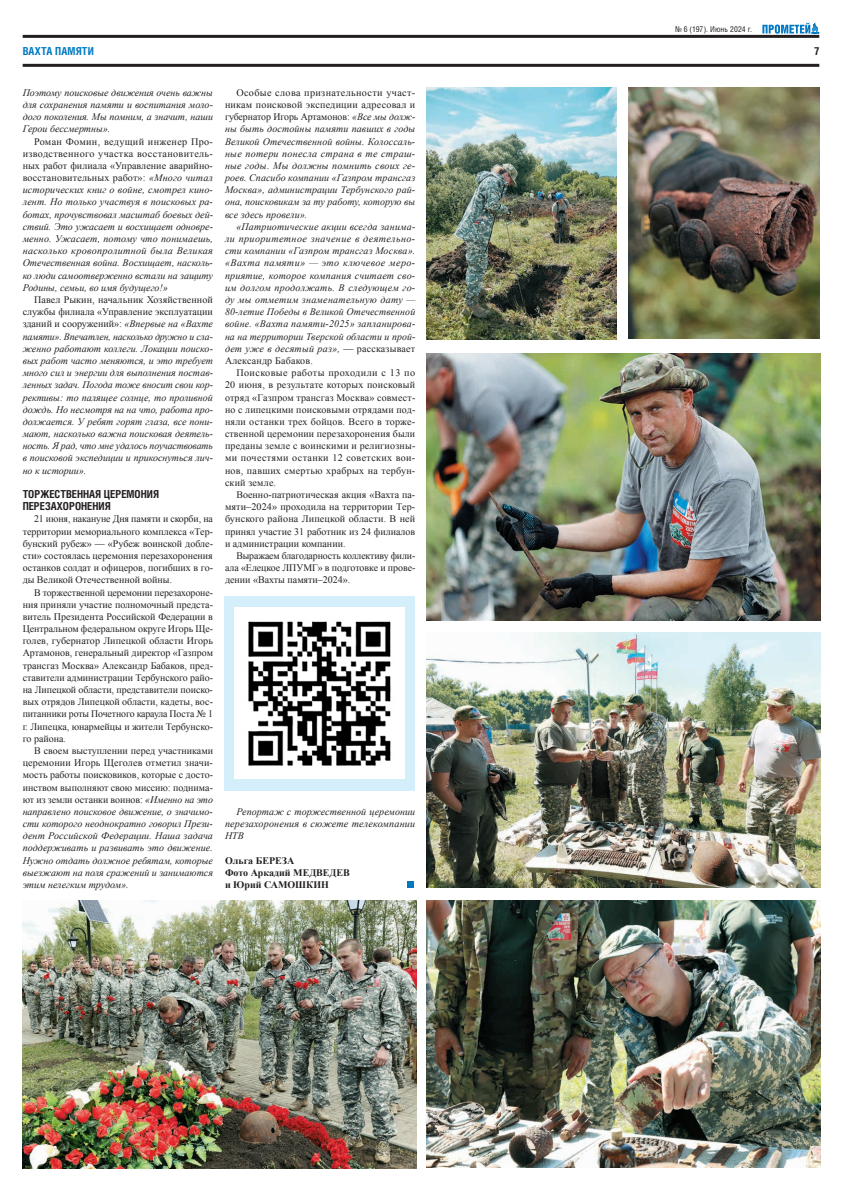
<style>
.page{position:relative;width:842px;height:1191px;background:#fff}
.page>*{position:absolute;margin:0;border:0;box-sizing:border-box;transform-origin:0 0}
.t1{font:700 11px/12.2px "Helios Cond";color:#231f20}
.t2{font:700 11px "Helios Cond";letter-spacing:.015em;color:#0079c2}
.t3{font:italic 10px/12.2px "Times New Roman";color:#231f20;text-align:justify}
.t4{font:10px/12.2px "Times New Roman";color:#231f20;text-align:justify}
.t5{font:700 10px/12.2px "Times New Roman";color:#231f20}
.t6{font:8px "Helios Cond";letter-spacing:.02em;color:#231f20}
.s1{font-style:normal}
</style>
<div class="page">
<svg style="left:762px;top:23px;width:57px;height:11px"></svg>
<hr style="left:23px;top:35px;width:796px;height:3px;background:#231f20">
<hr style="left:23px;top:64px;width:796px;height:3px;background:#231f20">
<div style="left:407px;top:881px;width:7px;height:7px;background:#0079c2"></div>
<img style="left:426px;top:88px;width:190px;height:251px">
<img style="left:427px;top:900px;width:394px;height:268px">
<img style="left:23px;top:900px;width:394px;height:268px">
<img style="left:427px;top:632px;width:393px;height:255px">
<img style="left:628px;top:88px;width:192px;height:251px">
<img style="left:427px;top:353px;width:394px;height:267px">
<div style="left:224px;top:596px;width:191px;height:195px;background:#d4effb"></div>
<img style="left:234px;top:608px;width:170px;height:169px">
<p class="t6" style="left:675px;top:24px;width:78px">№ 6 (197). Июнь 2024 г.</p>
<p class="t2" style="left:23px;top:44px;width:73px">ВАХТА ПАМЯТИ</p>
<p class="t1" style="left:814px;top:44px;width:7px">7</p>
<p class="t3" style="left:23px;top:86px;width:192px">Поэтому поисковые движения очень важны для сохранения памяти и воспитания моло&shy;дого поколения. Мы помним, а значит, наши Герои бессмертны».</p>
<p class="t3" style="left:23px;top:135px;width:192px;text-indent:11px"><span class="s1">Роман Фомин, ведущий инженер Про&shy;изводственного участка восстановитель&shy;ных работ филиала «Управление аварийно&shy;восстановительных работ»:</span> «Много читал исторических книг о войне, смотрел кино&shy;лент. Но только участвуя в поисковых ра&shy;ботах, прочувствовал масштаб боевых дей&shy;ствий. Это ужасает и восхищает одновре&shy;менно. Ужасает, потому что понимаешь, насколько кровопролитной была Великая Отечественная война. Восхищает, насколь&shy;ко люди самоотверженно встали на защиту Родины, семьи, во имя будущего!»</p>
<p class="t3" style="left:23px;top:293px;width:192px;text-indent:11px"><span class="s1">Павел Рыкин, начальник Хозяйственной службы филиала «Управление эксплуатации зданий и сооружений»:</span> «Впервые на «Вахте памяти». Впечатлен, насколько дружно и сла&shy;женно работают коллеги. Локации поиско&shy;вых работ часто меняются, и это требует много сил и энергии для выполнения постав&shy;ленных задач. Погода тоже вносит свои кор&shy;рективы: то палящее солнце, то проливной дождь. Но несмотря на на что, работа про&shy;должается. У ребят горят глаза, все пони&shy;мают, насколько важна поисковая деятель&shy;ность. Я рад, что мне удалось поучаствовать в поисковой экспедиции и прикоснуться лич&shy;но к истории».</p>
<p class="t1" style="left:23px;top:488px;width:138px">ТОРЖЕСТВЕННАЯ ЦЕРЕМОНИЯ<br>ПЕРЕЗАХОРОНЕНИЯ</p>
<p class="t4" style="left:23px;top:513px;width:192px;text-indent:11px">21 июня, накануне Дня памяти и скорби, на территории мемориального комплекса «Тер&shy;бунский рубеж» — «Рубеж воинской добле&shy;сти» состоялась церемония перезахоронения останков солдат и офицеров, погибших в го&shy;ды Великой Отечественной войны.</p>
<p class="t4" style="left:23px;top:586px;width:192px;text-indent:11px">В торжественной церемонии перезахороне&shy;ния приняли участие полномочный предста&shy;витель Президента Российской Федерации в Центральном федеральном округе Игорь Ще&shy;голев, губернатор Липецкой области Игорь Артамонов, генеральный директор «Газпром трансгаз Москва» Александр Бабаков, пред&shy;ставители администрации Тербунского райо&shy;на Липецкой области, представители поиско&shy;вых отрядов Липецкой области, кадеты, вос&shy;питанники роты Почетного караула Поста № 1 г. Липецка, юнармейцы и жители Тербунско&shy;го района.</p>
<p class="t3" style="left:23px;top:744px;width:192px;text-indent:11px"><span class="s1">В своем выступлении перед участниками церемонии Игорь Щеголев отметил значи&shy;мость работы поисковиков, которые с досто&shy;инством выполняют свою миссию: поднима&shy;ют из земли останки воинов:</span> «Именно на это направлено поисковое движение, о значимо&shy;сти которого неоднократно говорил Прези&shy;дент Российской Федерации. Наша задача поддерживать и развивать это движение.<br>Нужно отдать должное ребятам, которые выезжают на поля сражений и занимаются этим нелегким трудом».</p>
<p class="t3" style="left:225px;top:86px;width:192px;text-indent:11px"><span class="s1">Особые слова признательности участ&shy;никам поисковой экспедиции адресовал и губернатор Игорь Артамонов:</span> «Все мы долж&shy;ны быть достойны памяти павших в годы Великой Отечественной войны. Колоссаль&shy;ные потери понесла страна в те страш&shy;ные годы. Мы должны помнить своих ге&shy;роев. Спасибо компании «Газпром трансгаз Москва», администрации Тербунского рай&shy;она, поисковикам за ту работу, которую вы все здесь провели».</p>
<p class="t3" style="left:225px;top:220px;width:192px;text-indent:11px">«Патриотические акции всегда занима&shy;ли приоритетное значение в деятельно&shy;сти компании «Газпром трансгаз Москва». «Вахта памяти» — это ключевое меро&shy;приятие, которое компания считает сво&shy;им долгом продолжать. В следующем го&shy;ду мы отметим знаменательную дату — 80-летие Победы в Великой Отечественной войне. «Вахта памяти-2025» запланирова&shy;на на территории Тверской области и прой&shy;дет уже в десятый раз», <span class="s1">— рассказывает Александр Бабаков.</span></p>
<p class="t4" style="left:225px;top:366px;width:192px;text-indent:11px">Поисковые работы проходили с 13 по 20 июня, в результате которых поисковый отряд «Газпром трансгаз Москва» совмест&shy;но с липецкими поисковыми отрядами под&shy;няли останки трех бойцов. Всего в торже&shy;ственной церемонии перезахоронения были преданы земле с воинскими и религиозны&shy;ми почестями останки 12 советских вои&shy;нов, павших смертью храбрых на тербун&shy;ский земле.</p>
<p class="t4" style="left:225px;top:488px;width:192px;text-indent:11px">Военно-патриотическая акция «Вахта па&shy;мяти–2024» проходила на территории Тер&shy;бунского района Липецкой области. В ней принял участие 31 работник из 24 филиалов и администрации компании.</p>
<p class="t4" style="left:225px;top:549px;width:192px;text-indent:11px">Выражаем благодарность коллективу фили&shy;ала «Елецкое ЛПУМГ» в подготовке и прове&shy;дении «Вахты памяти–2024».</p>
<p class="t3" style="left:225px;top:805px;width:192px;text-indent:11px">Репортаж с торжественной церемонии перезахоронения в сюжете телекомпании НТВ</p>
<p class="t5" style="left:225px;top:854px;width:126px">Ольга БЕРЕЗА<br>Фото Аркадий МЕДВЕДЕВ и Юрий САМОШКИН</p>
</div>
